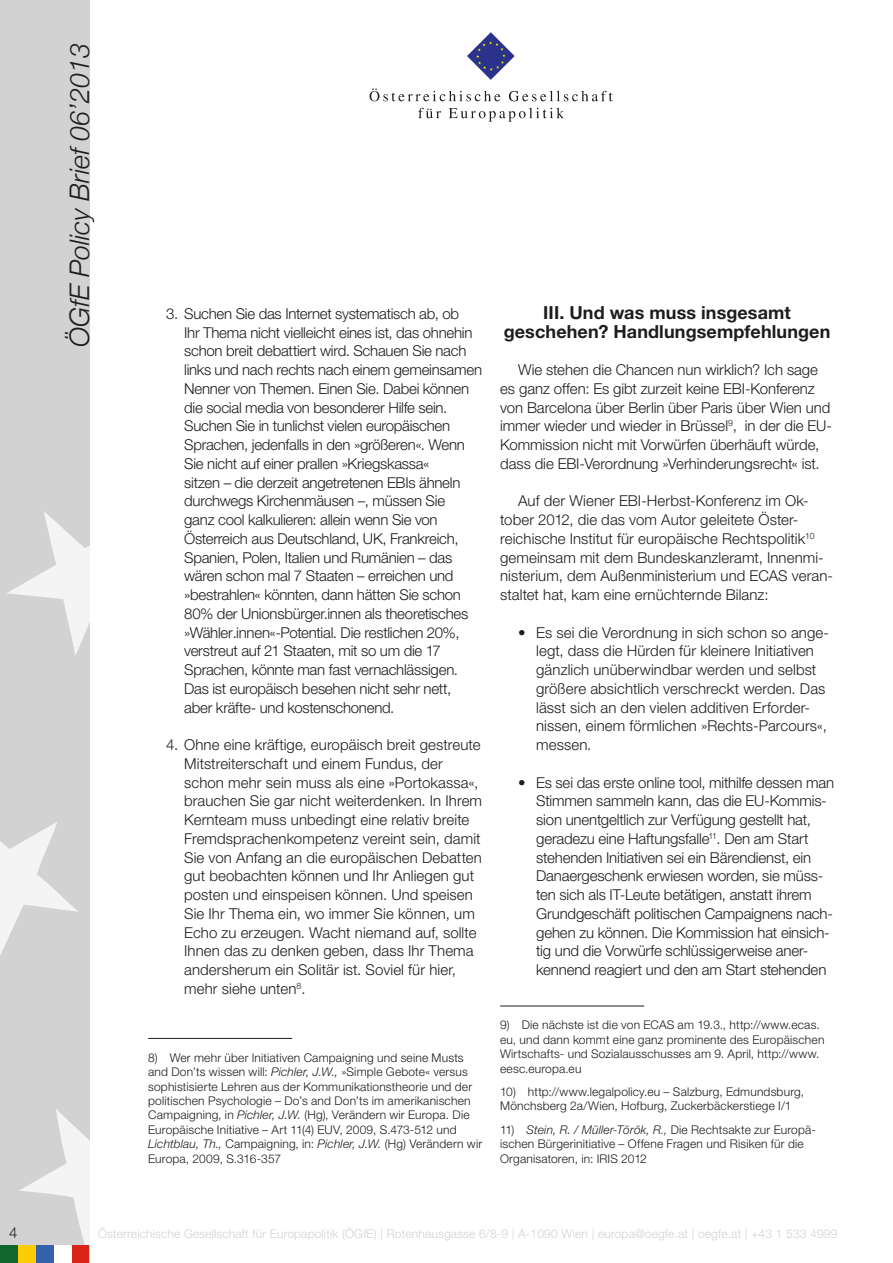
<style>
.page{position:relative;width:893px;height:1263px;background:#fff}
.page>*{position:absolute;margin:0;border:0;box-sizing:border-box;transform-origin:0 0}
.t1{font:italic 300 27px "Helvetica Neue";color:#1d1d1b}
.Zwischenüberschrift{font:700 18px/18.8px "Helvetica Neue LT Std";letter-spacing:.005em;color:#1d1d1b;text-align:center}
.Standard_Paragraph{font:300 15px/18.8px "Helvetica Neue LT Std";letter-spacing:-.005em;color:#1d1d1b}
.Footnotes{font:300 12px/14.4px "Helvetica Neue LT Std";letter-spacing:.015em;color:#1d1d1b}
.t2{font:300 12px "Helvetica Neue LT Std";letter-spacing:.015em;color:#d2d2d2}
.s1{font-style:italic}
</style>
<div class="page">
<div style="left:0;top:0;width:89px;height:1263px;background:#d2d2d2"></div>
<svg style="left:19px;top:1109px;width:70px;height:136px"></svg>
<svg style="left:0;top:822px;width:78px;height:133px"></svg>
<svg style="left:7px;top:511px;width:82px;height:144px"></svg>
<div style="left:18px;top:1245px;width:18px;height:18px;background:#ffcd03"></div>
<div style="left:36px;top:1245px;width:18px;height:18px;background:#3562ac"></div>
<div style="left:71px;top:1245px;width:18px;height:18px;background:#d92416"></div>
<div style="left:0;top:1245px;width:18px;height:18px;background:#10682f"></div>
<div style="left:54px;top:1245px;width:17px;height:18px;background:#fff"></div>
<svg style="left:467px;top:32px;width:48px;height:48px"></svg>
<svg style="left:370px;top:88px;width:130px;height:13px"></svg>
<svg style="left:509px;top:91px;width:104px;height:10px"></svg>
<svg style="left:418px;top:108px;width:23px;height:10px"></svg>
<svg style="left:449px;top:108px;width:115px;height:14px"></svg>
<hr style="left:148px;top:1038px;width:144px;height:1px;background:#1d1d1b">
<hr style="left:500px;top:1006px;width:144px;height:1px;background:#1d1d1b">
<h1 class="t1" style="left:58px;top:347px;width:305px;rotate:-90deg">ÖGfE Policy Brief 06’2013</h1>
<p class="Standard_Paragraph" style="left:184px;top:304px;width:299px;text-indent:-18px">3. Suchen Sie das Internet systematisch ab, ob<br>Ihr Thema nicht vielleicht eines ist, das ohnehin schon breit debattiert wird. Schauen Sie nach links und nach rechts nach einem gemeinsamen Nenner von Themen. Einen Sie. Dabei können die social media von besonderer Hilfe sein.<br>Suchen Sie in tunlichst vielen europäischen Sprachen, jedenfalls in den »größeren«. Wenn Sie nicht auf einer prallen »Kriegskassa«<br>sitzen – die derzeit angetretenen EBIs ähneln durchwegs Kirchenmäusen –, müssen Sie<br>ganz cool kalkulieren: allein wenn Sie von Österreich aus Deutschland, UK, Frankreich, Spanien, Polen, Italien und Rumänien – das wären schon mal 7 Staaten – erreichen und »bestrahlen« könnten, dann hätten Sie schon 80% der Unionsbürger.innen als theoretisches »Wähler.innen«-Potential. Die restlichen 20%, verstreut auf 21 Staaten, mit so um die 17<br>Sprachen, könnte man fast vernachlässigen.<br>Das ist europäisch besehen nicht sehr nett, aber kräfte- und kostenschonend.</p>
<p class="Standard_Paragraph" style="left:184px;top:735px;width:299px;text-indent:-18px">4. Ohne eine kräftige, europäisch breit gestreute Mitstreiterschaft und einem Fundus, der schon mehr sein muss als eine »Portokassa«, brauchen Sie gar nicht weiterdenken. In Ihrem Kernteam muss unbedingt eine relativ breite Fremdsprachenkompetenz vereint sein, damit Sie von Anfang an die europäischen Debatten gut beobachten können und Ihr Anliegen gut posten und einspeisen können. Und speisen Sie Ihr Thema ein, wo immer Sie können, um Echo zu erzeugen. Wacht niemand auf, sollte Ihnen das zu denken geben, dass Ihr Thema andersherum ein Solitär ist. Soviel für hier, mehr siehe unten<sup>8</sup>.</p>
<p class="Footnotes" style="left:148px;top:1050px;width:335px">8) Wer mehr über Initiativen Campaigning und seine Musts and Don’ts wissen will: <span class="s1">Pichler, J.W.,</span> »Simple Gebote« versus sophistisierte Lehren aus der Kommunikationstheorie und der politischen Psychologie – Do’s and Don’ts im amerikanischen Campaigning, in <span class="s1">Pichler, J.W.</span> (Hg), Verändern wir Europa. Die Europäische Initiative – Art 11(4) EUV, 2009, S.473-512 und <span class="s1">Lichtblau, Th.,</span> Campaigning, in: <span class="s1">Pichler, J.W.</span> (Hg) Verändern wir Europa, 2009, S.316-357</p>
<p class="Zwischenüberschrift" style="left:504px;top:303px;width:328px">III. Und was muss insgesamt geschehen? Handlungsempfehlungen</p>
<p class="Standard_Paragraph" style="left:500px;top:360px;width:333px;text-indent:18px">Wie stehen die Chancen nun wirklich? Ich sage es ganz offen: Es gibt zurzeit keine EBI-Konferenz von Barcelona über Berlin über Paris über Wien und immer wieder und wieder in Brüssel<sup>9</sup>, in der die EU-Kommission nicht mit Vorwürfen überhäuft würde, dass die EBI-Verordnung »Verhinderungsrecht« ist.</p>
<p class="Standard_Paragraph" style="left:500px;top:491px;width:334px;text-indent:18px">Auf der Wiener EBI-Herbst-Konferenz im Ok&shy;tober 2012, die das vom Autor geleitete Öster&shy;reichische Institut für europäische Rechtspolitik<sup>10 </sup>gemeinsam mit dem Bundeskanzleramt, Innenmi&shy;nisterium, dem Außenministerium und ECAS veran&shy;staltet hat, kam eine ernüchternde Bilanz:</p>
<p class="Standard_Paragraph" style="left:536px;top:622px;width:294px;text-indent:-18px">• Es sei die Verordnung in sich schon so ange&shy;legt, dass die Hürden für kleinere Initiativen gänzlich unüberwindbar werden und selbst größere absichtlich verschreckt werden. Das lässt sich an den vielen additiven Erforder&shy;nissen, einem förmlichen »Rechts-Parcours«, messen.</p>
<p class="Standard_Paragraph" style="left:536px;top:772px;width:299px;text-indent:-18px">• Es sei das erste online tool, mithilfe dessen man Stimmen sammeln kann, das die EU-Kommis&shy;sion unentgeltlich zur Verfügung gestellt hat, geradezu eine Haftungsfalle<sup>11</sup>. Den am Start stehenden Initiativen sei ein Bärendienst, ein Danaergeschenk erwiesen worden, sie müss&shy;ten sich als IT-Leute betätigen, anstatt ihrem Grundgeschäft politischen Campaignens nach&shy;gehen zu können. Die Kommission hat einsich&shy;tig und die Vorwürfe schlüssigerweise aner&shy;kennend reagiert und den am Start stehenden</p>
<p class="Footnotes" style="left:500px;top:1018px;width:326px">9) Die nächste ist die von ECAS am 19.3., http://www.ecas. eu, und dann kommt eine ganz prominente des Europäischen Wirtschafts- und Sozialausschusses am 9. April, http://www. eesc.europa.eu</p>
<p class="Footnotes" style="left:500px;top:1084px;width:305px">10) http://www.legalpolicy.eu – Salzburg, Edmundsburg,<br>Mönchsberg 2a/Wien, Hofburg, Zuckerbäckerstiege I/1</p>
<p class="Footnotes" style="left:500px;top:1122px;width:317px">11) <span class="s1">Stein, R. / Müller-Török, R.,</span> Die Rechtsakte zur Europä&shy;ischen Bürgerinitiative – Offene Fragen und Risiken für die<br>Organisatoren, in: IRIS 2012</p>
<p class="Standard_Paragraph" style="left:9px;top:1222px;width:10px">4</p>
<p class="t2" style="left:98px;top:1226px;width:741px">Österreichische Gesellschaft für Europapolitik (ÖGfE) | Rotenhausgasse 6/8-9 | A-1090 Wien | europa@oegfe.at | oegfe.at | +43 1 533 4999</p>
</div>
